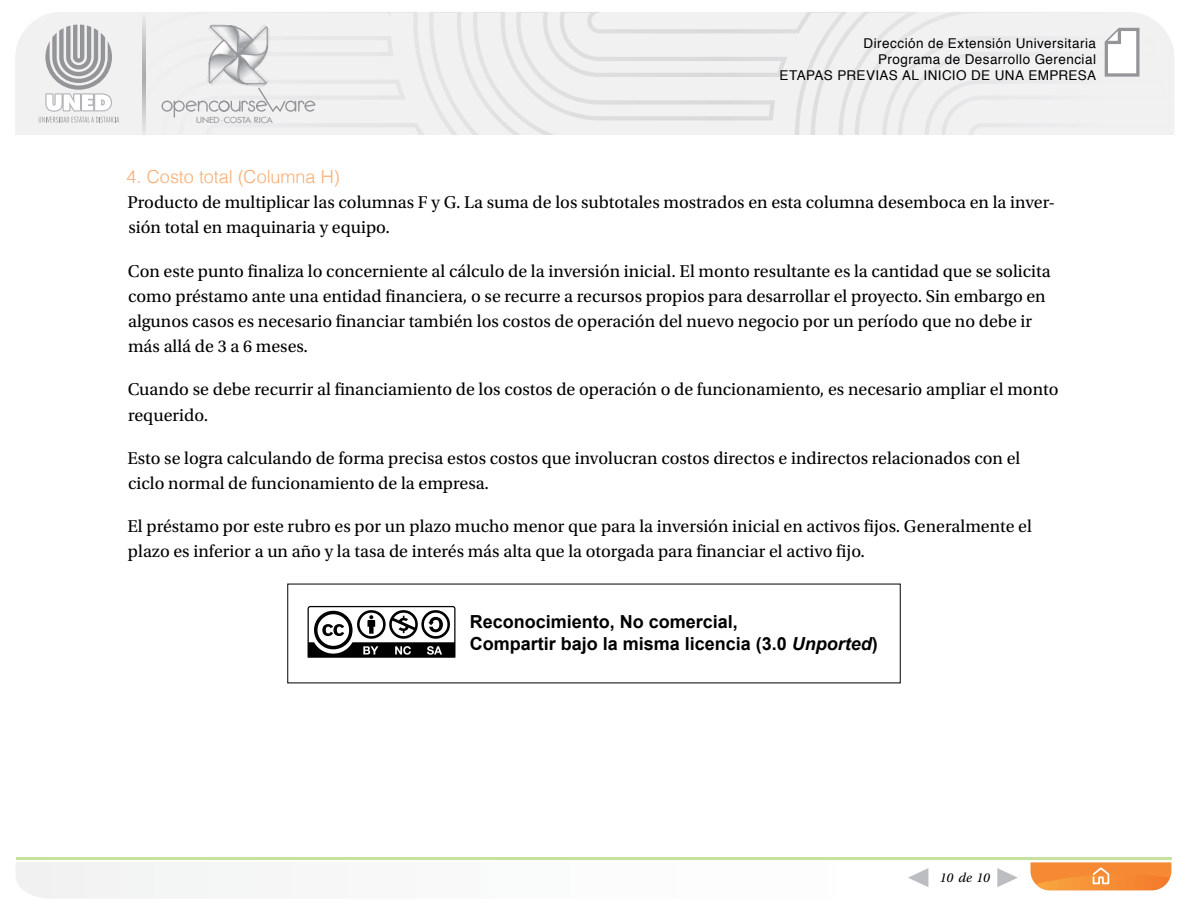
<style>
.page{position:relative;width:1188px;height:918px;background:#fff}
.page>*{position:absolute;margin:0;border:0;box-sizing:border-box;transform-origin:0 0}
.Texto_corrido{font:18px/25.2px "Utopia Std";color:#000}
.t1{font:700 18px/21.6px "Arial";color:#010101}
.Subtitulo_4{font:300 18px "Helvetica";color:#f9ac70}
.t2{font:13.5px/16.2px "Helvetica";letter-spacing:.03em;color:#000;text-align:right}
.t3{font:italic 13.5px "Utopia Std";color:#000}
.t4{font:500 8.1px "Futura Std";letter-spacing:-.005em;color:#939598;scale:1.1 1}
.s1{font-style:italic}
</style>
<div class="page">
<svg style="left:16px;top:862px;width:1156px;height:36px"></svg>
<svg style="left:997px;top:868px;width:21px;height:19px"></svg>
<svg style="left:908px;top:868px;width:20px;height:19px"></svg>
<svg style="left:535px;top:12px;width:276px;height:123px"></svg>
<svg style="left:154px;top:12px;width:275px;height:123px"></svg>
<svg style="left:429px;top:12px;width:106px;height:123px"></svg>
<svg style="left:1031px;top:862px;width:140px;height:28px"></svg>
<svg style="left:811px;top:12px;width:363px;height:123px"></svg>
<svg style="left:15px;top:12px;width:139px;height:123px"></svg>
<hr style="left:16px;top:857px;width:1155px;height:3px;background:#8cc63f">
<div style="left:155px;top:12px;width:167px;height:123px;background:#f1f1f2"></div>
<div style="left:174px;top:101px;width:11px;height:11px;border:1px solid #939598;border-radius:50%"></div>
<svg style="left:174px;top:101px;width:1px;height:16px"></svg>
<div style="left:162px;top:101px;width:11px;height:11px;border:1px solid #939598;border-radius:50%"></div>
<div style="left:285px;top:101px;width:11px;height:11px;border:1px solid #939598;border-radius:50%"></div>
<svg style="left:295px;top:100px;width:21px;height:12px"></svg>
<svg style="left:185px;top:25px;width:102px;height:89px"></svg>
<svg style="left:142px;top:12px;width:3px;height:123px"></svg>
<svg style="left:308px;top:606px;width:147px;height:52px"></svg>
<p class="t4" style="left:196px;top:115px;width:71px">UNED·COSTA RICA</p>
<p class="t2" style="left:780px;top:36px;width:318px">Dirección de Extensión Universitaria<br>Programa de Desarrollo Gerencial<br>ETAPAS PREVIAS AL INICIO DE UNA EMPRESA</p>
<p class="Subtitulo_4" style="left:127px;top:165px;width:215px">4. Costo total (Columna H)</p>
<p class="Texto_corrido" style="left:128px;top:190px;width:929px">Producto de multiplicar las columnas F y G. La suma de los subtotales mostrados en esta columna desemboca en la inver&shy;sión total en maquinaria y equipo.</p>
<p class="Texto_corrido" style="left:128px;top:258px;width:924px">Con este punto finaliza lo concerniente al cálculo de la inversión inicial. El monto resultante es la cantidad que se solicita como préstamo ante una entidad financiera, o se recurre a recursos propios para desarrollar el proyecto. Sin embargo en algunos casos es necesario financiar también los costos de operación del nuevo negocio por un período que no debe ir más allá de 3 a 6 meses.</p>
<p class="Texto_corrido" style="left:128px;top:377px;width:932px">Cuando se debe recurrir al financiamiento de los costos de operación o de funcionamiento, es necesario ampliar el monto requerido.</p>
<p class="Texto_corrido" style="left:128px;top:446px;width:894px">Esto se logra calculando de forma precisa estos costos que involucran costos directos e indirectos relacionados con el ciclo normal de funcionamiento de la empresa.</p>
<p class="Texto_corrido" style="left:128px;top:514px;width:906px">El préstamo por este rubro es por un plazo mucho menor que para la inversión inicial en activos fijos. Generalmente el plazo es inferior a un año y la tasa de interés más alta que la otorgada para financiar el activo fijo.</p>
<p class="t1" style="left:470px;top:612px;width:410px">Reconocimiento, No comercial,<br>Compartir bajo la misma licencia (3.0 <span class="s1">Unported</span>)</p>
<p class="t3" style="left:940px;top:871px;width:52px">10 de 10</p>
</div>
